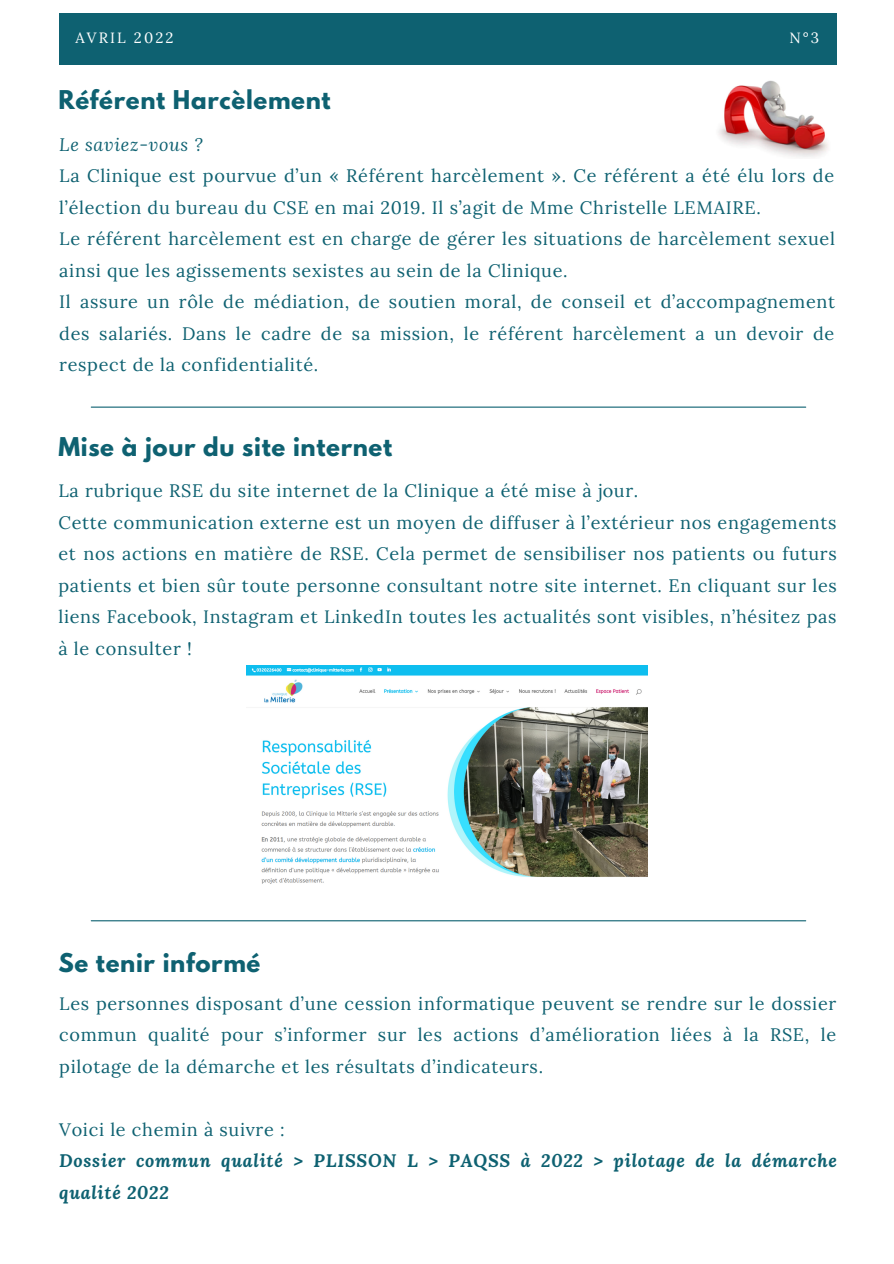
<style>
.page{position:relative;width:894px;height:1264px;background:#fff}
.page>*{position:absolute;margin:0;border:0;box-sizing:border-box;transform-origin:0 0}
.t1{font:700 22.95px "League Spartan";letter-spacing:.03em;color:#0e6171}
.t2{font:18px/31.5px "Lora";letter-spacing:.04em;color:#0e6171;text-align:justify}
.t3{font:italic 700 18px/31.5px "Lora";letter-spacing:.04em;color:#0e6171}
.t4{font:italic 18px "Lora";letter-spacing:.04em;color:#0e6171}
.t5{font:14.85px "Lora";letter-spacing:.14em;color:#fff}
</style>
<div class="page">
<div style="left:59px;top:14px;width:777px;height:51px;background:#0e6171"></div>
<hr style="left:91px;top:406px;width:714px;height:2px;background:#0e6171">
<hr style="left:91px;top:920px;width:714px;height:1px;background:#0e6171">
<img style="left:718px;top:80px;width:110px;height:77px">
<img style="left:246px;top:665px;width:401px;height:219px">
<p class="t5" style="left:75px;top:28px;width:99px">AVRIL 2022</p>
<p class="t5" style="left:789px;top:28px;width:31px">N°3</p>
<p class="t1" style="left:58px;top:88px;width:274px">Référent Harcèlement</p>
<p class="t4" style="left:59px;top:132px;width:145px">Le saviez-vous ?</p>
<p class="t2" style="left:59px;top:160px;width:776px">La Clinique est pourvue d’un « Référent harcèlement ». Ce référent a été élu lors de l’élection du bureau du CSE en mai 2019. Il s’agit de Mme Christelle LEMAIRE.</p>
<p class="t2" style="left:59px;top:223px;width:777px">Le référent harcèlement est en charge de gérer les situations de harcèlement sexuel ainsi que les agissements sexistes au sein de la Clinique.</p>
<p class="t2" style="left:59px;top:286px;width:777px">Il assure un rôle de médiation, de soutien moral, de conseil et d’accompagnement des salariés. Dans le cadre de sa mission, le référent harcèlement a un devoir de respect de la confidentialité.</p>
<p class="t1" style="left:58px;top:435px;width:335px">Mise à jour du site internet</p>
<p class="t2" style="left:58px;top:475px;width:581px">La rubrique RSE du site internet de la Clinique a été mise à jour.</p>
<p class="t2" style="left:58px;top:506px;width:779px">Cette communication externe est un moyen de diffuser à l’extérieur nos engagements et nos actions en matière de RSE. Cela permet de sensibiliser nos patients ou futurs patients et bien sûr toute personne consultant notre site internet. En cliquant sur les liens Facebook, Instagram et LinkedIn toutes les actualités sont visibles, n’hésitez pas à le consulter !</p>
<p class="t1" style="left:58px;top:951px;width:203px">Se tenir informé</p>
<p class="t2" style="left:59px;top:987px;width:778px">Les personnes disposant d’une cession informatique peuvent se rendre sur le dossier commun qualité pour s’informer sur les actions d’amélioration liées à la RSE, le pilotage de la démarche et les résultats d’indicateurs.</p>
<p class="t2" style="left:59px;top:1113px;width:227px">Voici le chemin à suivre :</p>
<p class="t3" style="left:59px;top:1144px;width:779px">Dossier commun qualité &gt; PLISSON L &gt; PAQSS à 2022 &gt; pilotage de la démarche qualité 2022</p>
</div>
